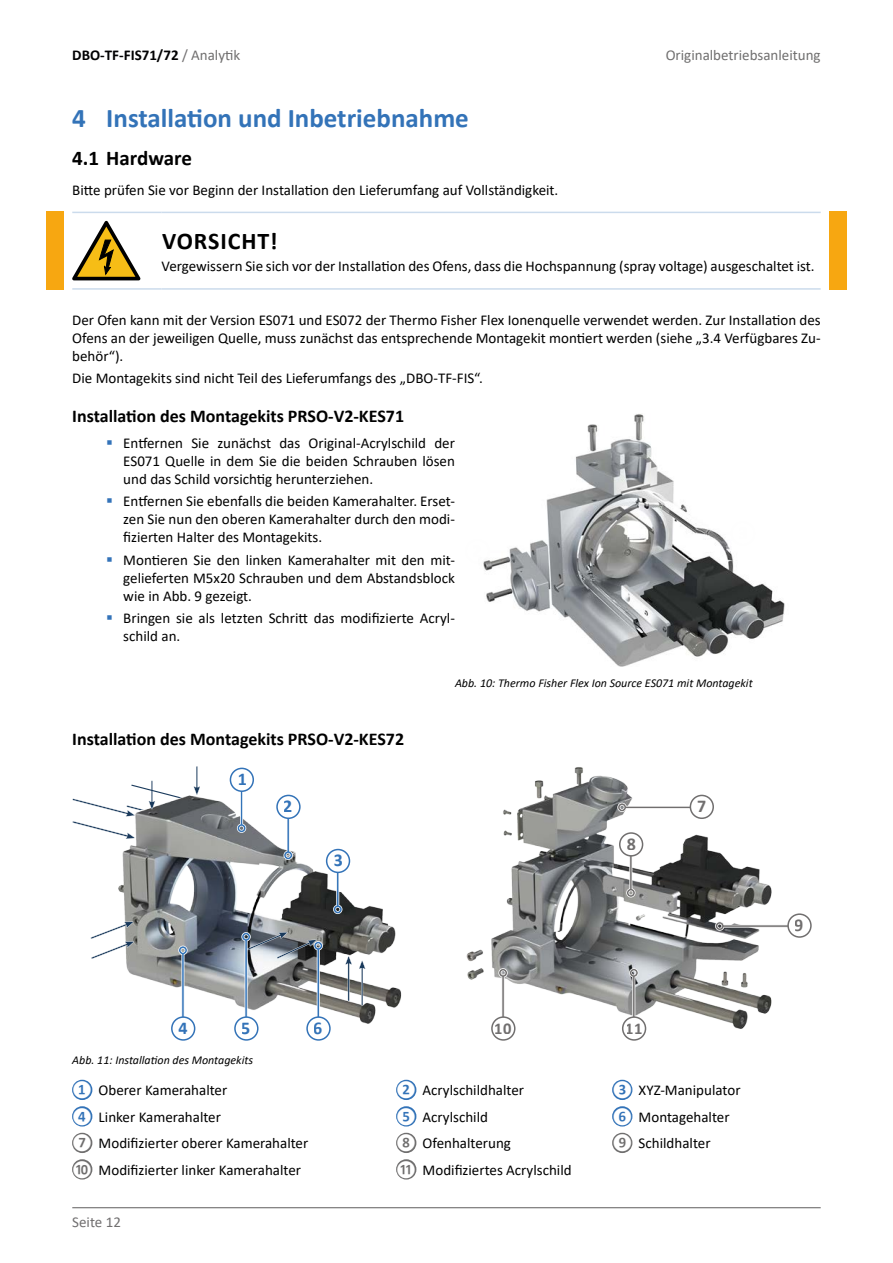
<style>
.page{position:relative;width:893px;height:1263px;background:#fff}
.page>*{position:absolute;margin:0;border:0;box-sizing:border-box;transform-origin:0 0}
.t1{font:700 27px "Calibri";color:#3373b8}
.t2{font:700 24px "Calibri";letter-spacing:.04em;color:#000}
.t3{font:700 21px "Calibri";color:#000}
.t4{font:700 18px "Calibri";color:#000}
.t5{font:700 18px "Calibri";color:#3373b8}
.t6{font:700 18px "Calibri";color:#716f6f}
.t7{font:700 16.5px "Calibri";color:#716f6f}
.t8{font:15px/18px "Calibri";color:#000;text-align:justify}
.t9{font:15px "Calibri";color:#706f6f}
.t10{font:700 15px "Calibri";color:#020203}
.t11{font:15px "Calibri";color:#716f70}
.t12{font:italic 12px "Calibri";color:#000}
.s1{font-weight:400;color:#716f70}
.s2{font-weight:400;color:#706f6f}
.s3{font-weight:700;color:#3373b8}
.s4{font-weight:700;color:#706f6f}
</style>
<div class="page">
<hr style="left:72px;top:1207px;width:749px;height:1px;background:#716f70">
<hr style="left:162px;top:212px;width:659px;height:1px;background:#cbdbec">
<hr style="left:162px;top:288px;width:659px;height:2px;background:#cbdbec">
<hr style="left:72px;top:212px;width:90px;height:1px;background:#cbdbec">
<hr style="left:72px;top:288px;width:90px;height:2px;background:#cbdbec">
<svg style="left:72px;top:221px;width:68px;height:59px"></svg>
<img style="left:483px;top:414px;width:302px;height:253px">
<img style="left:466px;top:767px;width:330px;height:266px">
<img style="left:118px;top:788px;width:284px;height:248px">
<svg style="left:345px;top:956px;width:7px;height:45px"></svg>
<svg style="left:359px;top:961px;width:6px;height:45px"></svg>
<svg style="left:90px;top:921px;width:44px;height:38px"></svg>
<svg style="left:72px;top:766px;width:128px;height:73px"></svg>
<svg style="left:629px;top:968px;width:9px;height:49px"></svg>
<div style="left:623px;top:1017px;width:22px;height:23px;background:#fff;border-radius:50%"></div>
<div style="left:622px;top:1016px;width:24px;height:25px;border:2px solid #716f6f;border-radius:50%"></div>
<svg style="left:498px;top:968px;width:10px;height:49px"></svg>
<div style="left:492px;top:1017px;width:23px;height:23px;background:#fff;border-radius:50%"></div>
<div style="left:491px;top:1016px;width:24px;height:25px;border:2px solid #716f6f;border-radius:50%"></div>
<svg style="left:715px;top:921px;width:73px;height:10px"></svg>
<div style="left:788px;top:914px;width:23px;height:23px;background:#fff;border-radius:50%"></div>
<div style="left:787px;top:913px;width:25px;height:25px;border:2px solid #716f6f;border-radius:50%"></div>
<svg style="left:626px;top:855px;width:10px;height:42px"></svg>
<div style="left:620px;top:833px;width:23px;height:23px;background:#fff;border-radius:50%"></div>
<div style="left:619px;top:832px;width:24px;height:24px;border:2px solid #716f6f;border-radius:50%"></div>
<svg style="left:617px;top:803px;width:74px;height:9px"></svg>
<div style="left:690px;top:795px;width:23px;height:23px;background:#fff;border-radius:50%"></div>
<div style="left:690px;top:795px;width:24px;height:24px;border:2px solid #716f6f;border-radius:50%"></div>
<div style="left:307px;top:1017px;width:23px;height:23px;background:#fff;border-radius:50%"></div>
<div style="left:306px;top:1016px;width:25px;height:25px;border:2px solid #3373b8;border-radius:50%"></div>
<svg style="left:241px;top:932px;width:82px;height:92px"></svg>
<div style="left:235px;top:1017px;width:23px;height:23px;background:#fff;border-radius:50%"></div>
<div style="left:234px;top:1016px;width:25px;height:25px;border:2px solid #3373b8;border-radius:50%"></div>
<svg style="left:178px;top:946px;width:10px;height:71px"></svg>
<div style="left:172px;top:1017px;width:23px;height:23px;background:#fff;border-radius:50%"></div>
<div style="left:171px;top:1016px;width:24px;height:25px;border:2px solid #3373b8;border-radius:50%"></div>
<svg style="left:333px;top:872px;width:9px;height:42px"></svg>
<div style="left:327px;top:849px;width:22px;height:23px;background:#fff;border-radius:50%"></div>
<div style="left:326px;top:849px;width:24px;height:24px;border:2px solid #3373b8;border-radius:50%"></div>
<svg style="left:283px;top:818px;width:10px;height:42px"></svg>
<div style="left:277px;top:795px;width:23px;height:23px;background:#fff;border-radius:50%"></div>
<div style="left:276px;top:795px;width:25px;height:24px;border:2px solid #3373b8;border-radius:50%"></div>
<svg style="left:237px;top:791px;width:9px;height:42px"></svg>
<div style="left:230px;top:768px;width:23px;height:23px;background:#fff;border-radius:50%"></div>
<div style="left:230px;top:768px;width:24px;height:24px;border:2px solid #3373b8;border-radius:50%"></div>
<div style="left:47px;top:212px;width:17px;height:78px;background:#f7a711"></div>
<div style="left:829px;top:212px;width:17px;height:78px;background:#f7a711"></div>
<p class="t10" style="left:72px;top:44px;width:170px">DBO-TF-FIS71/72 <span class="s1">/</span> <span class="s2">Analytik</span></p>
<p class="t9" style="left:666px;top:45px;width:156px">Originalbetriebsanleitung</p>
<h1 class="t1" style="left:72px;top:98px;width:398px">4 Installation und Inbetriebnahme</h1>
<h3 class="t3" style="left:72px;top:143px;width:121px">4.1 Hardware</h3>
<p class="t8" style="left:72px;top:180px;width:488px">Bitte prüfen Sie vor Beginn der Installation den Lieferumfang auf Vollständigkeit.</p>
<h2 class="t2" style="left:162px;top:224px;width:117px">VORSICHT!</h2>
<p class="t8" style="left:162px;top:256px;width:655px">Vergewissern Sie sich vor der Installation des Ofens, dass die Hochspannung (spray voltage) ausgeschaltet ist.</p>
<p class="t8" style="left:72px;top:310px;width:750px">Der Ofen kann mit der Version ES071 und ES072 der Thermo Fisher Flex Ionenquelle verwendet werden. Zur Installation des Ofens an der jeweiligen Quelle, muss zunächst das entsprechende Montagekit montiert werden (siehe „3.4 Verfügbares Zu&shy;behör“).</p>
<p class="t8" style="left:72px;top:369px;width:412px">Die Montagekits sind nicht Teil des Lieferumfangs des „DBO-TF-FIS“.</p>
<p class="t4" style="left:72px;top:403px;width:333px">Installation des Montagekits PRSO-V2-KES71</p>
<p class="t8" style="left:123px;top:434px;width:333px">Entfernen Sie zunächst das Original-Acrylschild der ES071 Quelle in dem Sie die beiden Schrauben lösen und das Schild vorsichtig herunterziehen.</p>
<p class="t8" style="left:123px;top:492px;width:333px">Entfernen Sie ebenfalls die beiden Kamerahalter. Erset&shy;zen Sie nun den oberen Kamerahalter durch den modi&shy;fizierten Halter des Montagekits.</p>
<p class="t8" style="left:123px;top:550px;width:333px">Montieren Sie den linken Kamerahalter mit den mit&shy;gelieferten M5x20 Schrauben und dem Abstandsblock wie in Abb. 9 gezeigt.</p>
<p class="t8" style="left:123px;top:608px;width:333px">Bringen sie als letzten Schritt das modifizierte Acryl&shy;schild an.</p>
<p class="t4" style="left:72px;top:726px;width:333px">Installation des Montagekits PRSO-V2-KES72</p>
<p class="t5" style="left:237px;top:766px;width:11px">1</p>
<p class="t5" style="left:284px;top:793px;width:11px">2</p>
<p class="t5" style="left:333px;top:847px;width:11px">3</p>
<p class="t12" style="left:455px;top:675px;width:299px">Abb. 10: Thermo Fisher Flex Ion Source ES071 mit Montagekit</p>
<p class="t6" style="left:626px;top:831px;width:11px">8</p>
<p class="t6" style="left:697px;top:793px;width:11px">7</p>
<p class="t5" style="left:179px;top:1015px;width:11px">4</p>
<p class="t5" style="left:242px;top:1015px;width:11px">5</p>
<p class="t5" style="left:314px;top:1015px;width:11px">6</p>
<p class="t12" style="left:72px;top:1052px;width:182px">Abb. 11: Installation des Montagekits</p>
<p class="t7" style="left:495px;top:1017px;width:18px">10</p>
<p class="t7" style="left:626px;top:1017px;width:18px">11</p>
<p class="t8" style="left:72px;top:1081px;width:157px"><span class="s3">❶</span> Oberer Kamerahalter</p>
<p class="t8" style="left:396px;top:1081px;width:129px"><span class="s3">❷</span> Acrylschildhalter</p>
<p class="t8" style="left:612px;top:1081px;width:130px"><span class="s3">❸</span> XYZ-Manipulator</p>
<p class="t8" style="left:72px;top:1107px;width:150px"><span class="s3">❹</span> Linker Kamerahalter</p>
<p class="t8" style="left:396px;top:1107px;width:93px"><span class="s3">❺</span> Acrylschild</p>
<p class="t8" style="left:612px;top:1107px;width:119px"><span class="s3">❻</span> Montagehalter</p>
<p class="t8" style="left:72px;top:1134px;width:238px"><span class="s4">❼</span> Modifizierter oberer Kamerahalter</p>
<p class="t8" style="left:396px;top:1134px;width:116px"><span class="s4">❽</span> Ofenhalterung</p>
<p class="t8" style="left:612px;top:1134px;width:100px"><span class="s4">❾</span> Schildhalter</p>
<p class="t8" style="left:72px;top:1160px;width:230px"><span class="s4">❿</span> Modifizierter linker Kamerahalter</p>
<p class="t8" style="left:396px;top:1160px;width:177px"><span class="s4">⓫</span> Modifiziertes Acrylschild</p>
<p class="t11" style="left:72px;top:1212px;width:50px">Seite 12</p>
<p class="t6" style="left:795px;top:912px;width:11px">9</p>
</div>
